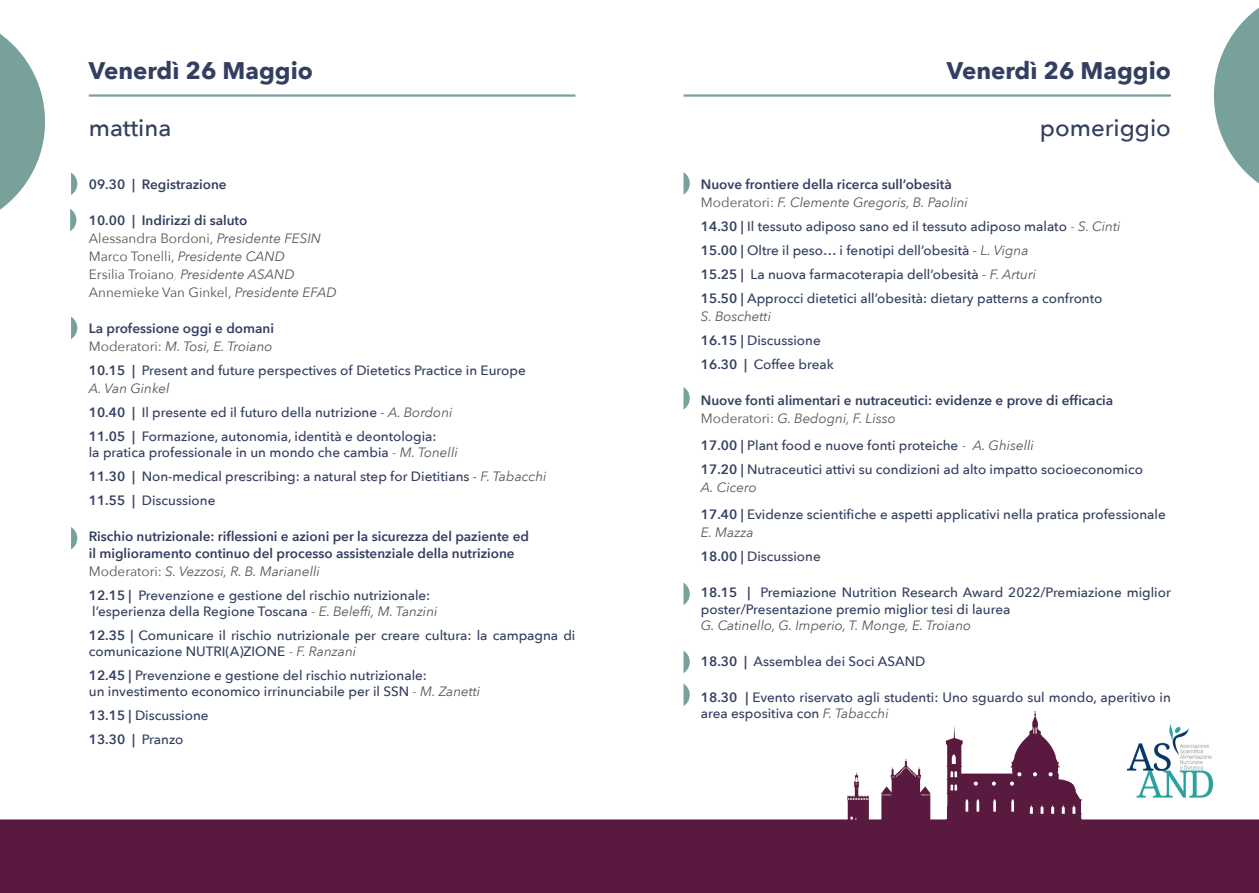
<style>
.page{position:relative;width:1259px;height:893px;background:#fff}
.page>*{position:absolute;margin:0;border:0;box-sizing:border-box;transform-origin:0 0}
.t1{font:700 24px "Avenir Next";color:#343e60}
.t2{font:500 24px "Avenir Next";color:#343e60}
.t3{font:500 13.5px/24px "Avenir Next";color:#343e60}
.t4{font:600 13.5px/18px "Avenir Next";color:#343e60}
.t5{font:13.5px/18px "Avenir Next";color:#575756}
.t6{font:italic 13.5px "Avenir Next";color:#575756}
.s1{font-weight:600;color:#343e60}
.s2{font-style:italic}
.s3{font-weight:200;font-style:italic}
.s4{font-weight:400;color:#575756}
.s5{font-weight:400;font-style:italic;color:#575756}
.s6{font-weight:600}
</style>
<div class="page">
<svg style="left:0;top:711px;width:1259px;height:182px"></svg>
<img style="left:1124px;top:723px;width:94px;height:78px">
<svg style="left:0;top:34px;width:45px;height:176px"></svg>
<svg style="left:1214px;top:7px;width:45px;height:177px"></svg>
<hr style="left:89px;top:94px;width:486px;height:3px;background:#78a19c">
<hr style="left:683px;top:94px;width:488px;height:3px;background:#78a19c">
<svg style="left:71px;top:173px;width:6px;height:22px"></svg>
<svg style="left:70px;top:209px;width:6px;height:22px"></svg>
<svg style="left:71px;top:317px;width:6px;height:22px"></svg>
<svg style="left:71px;top:527px;width:6px;height:22px"></svg>
<svg style="left:683px;top:172px;width:7px;height:23px"></svg>
<svg style="left:683px;top:387px;width:7px;height:22px"></svg>
<svg style="left:683px;top:583px;width:7px;height:22px"></svg>
<svg style="left:683px;top:651px;width:7px;height:22px"></svg>
<svg style="left:683px;top:684px;width:7px;height:22px"></svg>
<h1 class="t1" style="left:89px;top:50px;width:226px">Venerdì 26 Maggio</h1>
<h1 class="t1" style="left:946px;top:50px;width:226px">Venerdì 26 Maggio</h1>
<h1 class="t2" style="left:89px;top:107px;width:84px">mattina</h1>
<h1 class="t2" style="left:1040px;top:107px;width:132px">pomeriggio</h1>
<p class="t4" style="left:89px;top:175px;width:139px">09.30 | Registrazione</p>
<p class="t5" style="left:89px;top:211px;width:249px"><span class="s1">10.00 | Indirizzi di saluto<br></span>Alessandra Bordoni, <span class="s2">Presidente FESIN </span>Marco Tonelli, <span class="s2">Presidente CAND<br></span>Ersilia Troiano<span class="s3">,</span> <span class="s2">Presidente ASAND </span>Annemieke Van Ginkel, <span class="s2">Presidente EFAD</span></p>
<p class="t4" style="left:89px;top:319px;width:187px">La professione oggi e domani<br><span class="s4">Moderatori:</span> <span class="s5">M. Tosi, E. Troiano</span></p>
<p class="t3" style="left:89px;top:361px;width:438px;line-height:18px"><span class="s6">10.15 |</span> Present and future perspectives of Dietetics Practice in Europe<br><span class="s5">A. Van Ginkel</span></p>
<p class="t3" style="left:89px;top:400px;width:365px"><span class="s6">10.40 |</span> Il presente ed il futuro della nutrizione <span class="s5">- A. Bordoni<br></span><span class="s6">11.05 |</span> Formazione, autonomia, identità e deontologia:</p>
<p class="t3" style="left:89px;top:440px;width:459px">la pratica professionale in un mondo che cambia <span class="s4">-</span> <span class="s5">M. Tonelli<br></span><span class="s6">11.30 |</span> Non-medical prescribing: a natural step for Dietitians <span class="s5">- F. Tabacchi<br></span><span class="s6">11.55 |</span> Discussione</p>
<p class="t4" style="left:89px;top:528px;width:442px;line-height:16.2px">Rischio nutrizionale: riflessioni e azioni per la sicurezza del paziente ed il miglioramento continuo del processo assistenziale della nutrizione</p>
<p class="t3" style="left:89px;top:558px;width:343px"><span class="s4">Moderatori:</span> <span class="s5">S. Vezzosi, R. B. Marianelli<br></span><span class="s6">12.15 |</span> Prevenzione e gestione del rischio nutrizionale:</p>
<p class="t3" style="left:89px;top:599px;width:488px">l’esperienza della Regione Toscana <span class="s4">-</span> <span class="s5">E. Beleffi, M. Tanzini<br></span><span class="s6">12.35 |</span> Comunicare il rischio nutrizionale per creare cultura: la campagna di</p>
<p class="t3" style="left:89px;top:639px;width:340px">comunicazione NUTRI(A)ZIONE <span class="s4">-</span> <span class="s5">F. Ranzani<br></span><span class="s6">12.45 |</span> Prevenzione e gestione del rischio nutrizionale:</p>
<p class="t3" style="left:89px;top:679px;width:393px">un investimento economico irrinunciabile per il SSN <span class="s4">-</span> <span class="s5">M. Zanetti<br></span><span class="s6">13.15 |</span> Discussione<br><span class="s6">13.30 |</span> Pranzo</p>
<p class="t4" style="left:701px;top:175px;width:268px">Nuove frontiere della ricerca sull’obesità<br><span class="s4">Moderatori:</span> <span class="s5">F. Clemente Gregoris, B. Paolini</span></p>
<p class="t3" style="left:701px;top:214px;width:421px"><span class="s6">14.30 |</span> Il tessuto adiposo sano ed il tessuto adiposo malato <span class="s4">-</span> <span class="s5">S. Cinti </span><span class="s6">15.00 |</span> Oltre il peso… i fenotipi dell’obesità <span class="s5">- L. Vigna<br></span><span class="s6">15.25 |</span> La nuova farmacoterapia dell’obesità <span class="s5">- F. Arturi<br></span><span class="s6">15.50 |</span> Approcci dietetici all’obesità: dietary patterns a confronto</p>
<p class="t3" style="left:701px;top:304px;width:134px"><span class="s5">S. Boschetti<br></span><span class="s6">16.15 |</span> Discussione<br><span class="s6">16.30 |</span> Coffee break</p>
<p class="t4" style="left:701px;top:391px;width:414px">Nuove fonti alimentari e nutraceutici: evidenze e prove di efficacia<br><span class="s4">Moderatori:</span> <span class="s5">G. Bedogni, F. Lisso</span></p>
<p class="t3" style="left:701px;top:433px;width:443px"><span class="s6">17.00 |</span> Plant food e nuove fonti proteiche <span class="s4">-</span> <span class="s5">A. Ghiselli<br></span><span class="s6">17.20 |</span> Nutraceutici attivi su condizioni ad alto impatto socioeconomico</p>
<p class="t3" style="left:701px;top:474px;width:466px;line-height:27px"><span class="s5">A. Cicero<br></span><span class="s6">17.40 |</span> Evidenze scientifiche e aspetti applicativi nella pratica professionale</p>
<p class="t3" style="left:701px;top:520px;width:121px"><span class="s5">E. Mazza<br></span><span class="s6">18.00 |</span> Discussione</p>
<p class="t3" style="left:701px;top:584px;width:471px;line-height:16.2px"><span class="s6">18.15 |</span> Premiazione Nutrition Research Award 2022/Premiazione miglior poster/Presentazione premio miglior tesi di laurea</p>
<p class="t6" style="left:701px;top:614px;width:272px">G. Catinello, G. Imperio, T. Monge, E. Troiano</p>
<p class="t3" style="left:701px;top:648px;width:226px"><span class="s6">18.30 |</span> Assemblea dei Soci ASAND</p>
<p class="t3" style="left:701px;top:688px;width:471px;line-height:16.2px"><span class="s6">18.30 |</span> Evento riservato agli studenti: Uno sguardo sul mondo, aperitivo in area espositiva con <span class="s5">F. Tabacchi</span></p>
</div>
